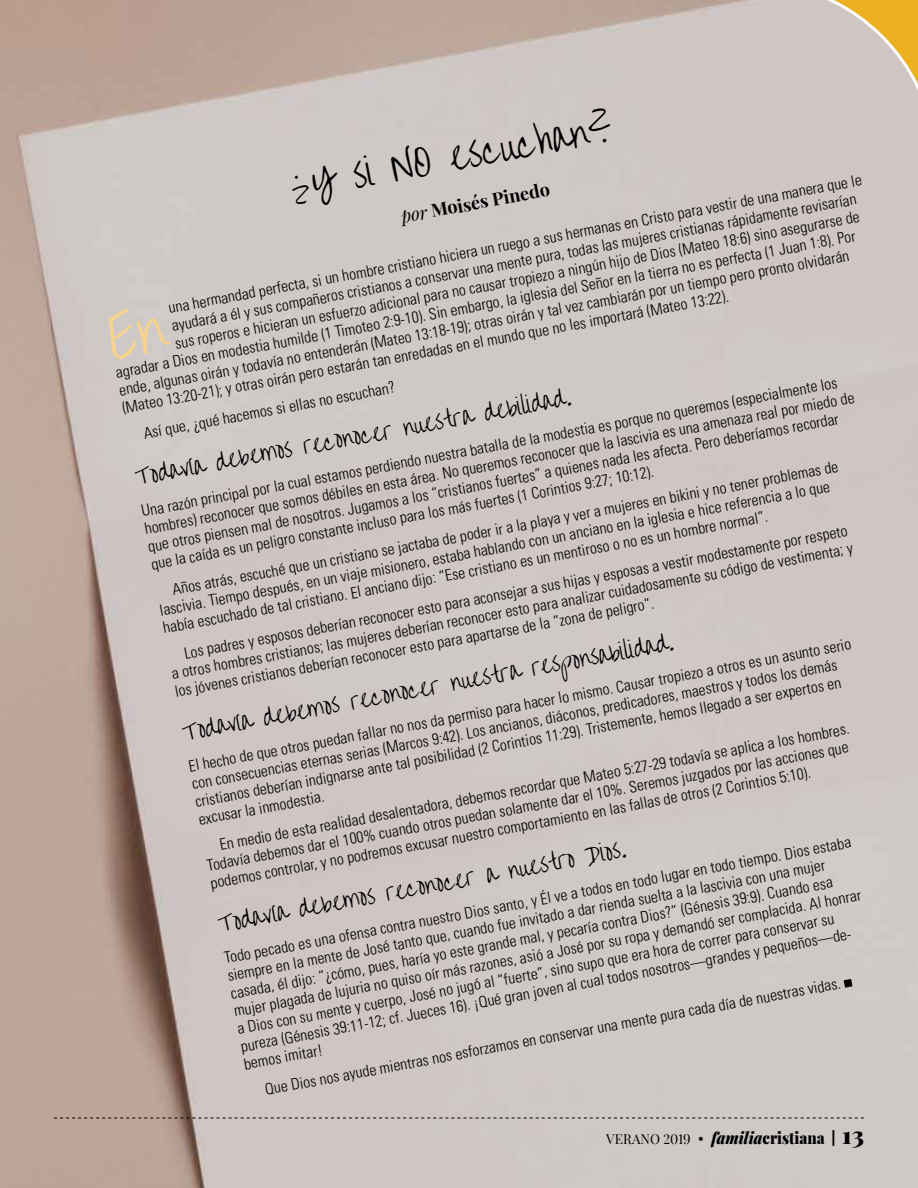
<style>
.page{position:relative;width:918px;height:1188px;background:#fff}
.page>*{position:absolute;margin:0;border:0;box-sizing:border-box;transform-origin:0 0}
.t1{font:37.5px "Overthe Rainbow";color:#000}
.t2{font:22.5px "Overthe Rainbow";color:#000}
.t3{font:700 18px "Playfair Display";color:#000}
.t4{font:300 condensed 15.75px/17.7px "Univers LT Std";color:#000}
.t5{font:13.5px "Playfair Display";color:#000}
.s1{font-weight:400;font-style:italic}
.s2{font-family:"Times New Roman";font-size:15.75px}
.s3{font-weight:900;font-style:italic;font-size:16.5px}
.s4{font-weight:900;font-size:16.5px}
.s5{font-weight:900;font-size:15px}
.s6{font-weight:900;font-size:24px}
</style>
<div class="page">
<img style="left:0;top:0;width:918px;height:1188px">
<svg style="left:844px;top:979px;width:8px;height:9px"></svg>
<svg style="left:742px;top:0;width:176px;height:180px;background:#d2c3b6"></svg>
<svg style="left:54px;top:1118px;width:810px;height:1px"></svg>
<div style="left:105px;top:308px;width:67px;height:52px;background:#cec9c6"></div>
<h1 class="t1" style="left:290px;top:167px;width:325px;rotate:-11deg">¿Y si NO escuchan?</h1>
<p class="t4" style="left:167px;top:302px;width:706px;rotate:-11deg">una hermandad perfecta, si un hombre cristiano hiciera un ruego a sus hermanas en Cristo para vestir de una manera que le</p>
<p class="t3" style="left:399px;top:204px;width:152px;rotate:-10deg"><span class="s1">por</span> Moisés Pinedo</p>
<p class="t4" style="left:171px;top:320px;width:698px;rotate:-11deg">ayudará a él y sus compañeros cristianos a conservar una mente pura, todas las mujeres cristianas rápidamente revisarían</p>
<p class="t4" style="left:174px;top:337px;width:697px;rotate:-11deg">sus roperos e hicieran un esfuerzo adicional para no causar tropiezo a ningún hijo de Dios (Mateo 18:6) sino asegurarse de</p>
<p class="t4" style="left:115px;top:367px;width:754px;rotate:-11deg">agradar a Dios en modestia humilde (1 Timoteo 2:9-10). Sin embargo, la iglesia del Señor en la tierra no es perfecta (1 Juan 1:8). Por</p>
<p class="t4" style="left:118px;top:385px;width:744px;rotate:-11deg">ende, algunas oirán y todavía no entenderán (Mateo 13:18-19); otras oirán y tal vez cambiarán por un tiempo pero pronto olvidarán</p>
<p class="t4" style="left:121px;top:402px;width:618px;rotate:-11deg">(Mateo 13:20-21); y otras oirán pero estarán tan enredadas en el mundo que no les importará (Mateo 13:22).</p>
<p class="t4" style="left:140px;top:505px;width:723px;rotate:-11deg">Una razón principal por la cual estamos perdiendo nuestra batalla de la modestia es porque no queremos (especialmente los hombres) reconocer que somos débiles en esta área. No queremos reconocer que la lascivia es una amenaza real por miedo de que otros piensen mal de nosotros. Jugamos a los “cristianos fuertes” a quienes nada les afecta. Pero deberíamos recordar que la caída es un peligro constante incluso para los más fuertes (1 Corintios 9:27; 10:12).</p>
<p class="t4" style="left:142px;top:426px;width:257px;rotate:-11deg">Así que, ¿qué hacemos si ellas no escuchan?</p>
<h2 class="t2" style="left:133px;top:463px;width:444px;rotate:-10deg">Todavía debemos reconocer nuestra debilidad.</h2>
<p class="t4" style="left:155px;top:587px;width:695px;text-indent:17px;rotate:-11deg">Años atrás, escuché que un cristiano se jactaba de poder ir a la playa y ver a mujeres en bikini y no tener problemas de lascivia. Tiempo después, en un viaje misionero, estaba hablando con un anciano en la iglesia e hice referencia a lo que había escuchado de tal cristiano. El anciano dijo: “Ese cristiano es un mentiroso o no es un hombre normal”.</p>
<p class="t4" style="left:167px;top:651px;width:694px;text-indent:17px;rotate:-11deg">Los padres y esposos deberían reconocer esto para aconsejar a sus hijas y esposas a vestir modestamente por respeto a otros hombres cristianos; las mujeres deberían reconocer esto para analizar cuidadosamente su código de vestimenta; y los jóvenes cristianos deberían reconocer esto para apartarse de la “zona de peligro”.</p>
<h2 class="t2" style="left:180px;top:718px;width:500px;rotate:-10deg">Todavía debemos reconocer nuestra responsabilidad.</h2>
<p class="t4" style="left:187px;top:761px;width:675px;rotate:-11deg">El hecho de que otros puedan fallar no nos da permiso para hacer lo mismo. Causar tropiezo a otros es un asunto serio con consecuencias eternas serias (Marcos 9:42). Los ancianos, diáconos, predicadores, maestros y todos los demás cristianos deberían indignarse ante tal posibilidad (2 Corintios 11:29). Tristemente, hemos llegado a ser expertos en</p>
<p class="t4" style="left:211px;top:802px;width:642px;line-height:31.2px;text-indent:-16px;rotate:-11deg">excusar la inmodestia.<br>En medio de esta realidad desalentadora, debemos recordar que Mateo 5:27-29 todavía se aplica a los hombres.</p>
<p class="t4" style="left:206px;top:859px;width:654px;rotate:-11deg">Todavía debemos dar el 100% cuando otros puedan solamente dar el 10%. Seremos juzgados por las acciones que podemos controlar, y no podremos excusar nuestro comportamiento en las fallas de otros (2 Corintios 5:10).</p>
<p class="t4" style="left:222px;top:952px;width:639px;rotate:-11deg">Todo pecado es una ofensa contra nuestro Dios santo, y Él ve a todos en todo lugar en todo tiempo. Dios estaba siempre en la mente de José tanto que, cuando fue invitado a dar rienda suelta a la lascivia con una mujer casada, él dijo: “¿cómo, pues, haría yo este grande mal, y pecaría contra Dios?” (Génesis 39:9). Cuando esa mujer plagada de lujuria no quiso oír más razones, asió a José por su ropa y demandó ser complacida. Al honrar a Dios con su mente y cuerpo, José no jugó al “fuerte”, sino supo que era hora de correr para conservar su pureza (Génesis 39:11-12; cf. Jueces 16). ¡Qué gran joven al cual todos nosotros—grandes y pequeños—de-</p>
<h2 class="t2" style="left:216px;top:910px;width:416px;rotate:-10deg">Todavía debemos reconocer a nuestro Dios.</h2>
<p class="t4" style="left:257px;top:1046px;width:587px;line-height:31.2px;text-indent:-16px;rotate:-11deg">bemos imitar!<br>Que Dios nos ayude mientras nos esforzamos en conservar una mente pura cada día de nuestras vidas.</p>
<p class="t5" style="left:606px;top:1131px;width:259px">VERANO 2019 <span class="s2">•</span> <span class="s3">familia</span><span class="s4">cristiana</span> <span class="s5">|</span> <span class="s6">13</span></p>
</div>
